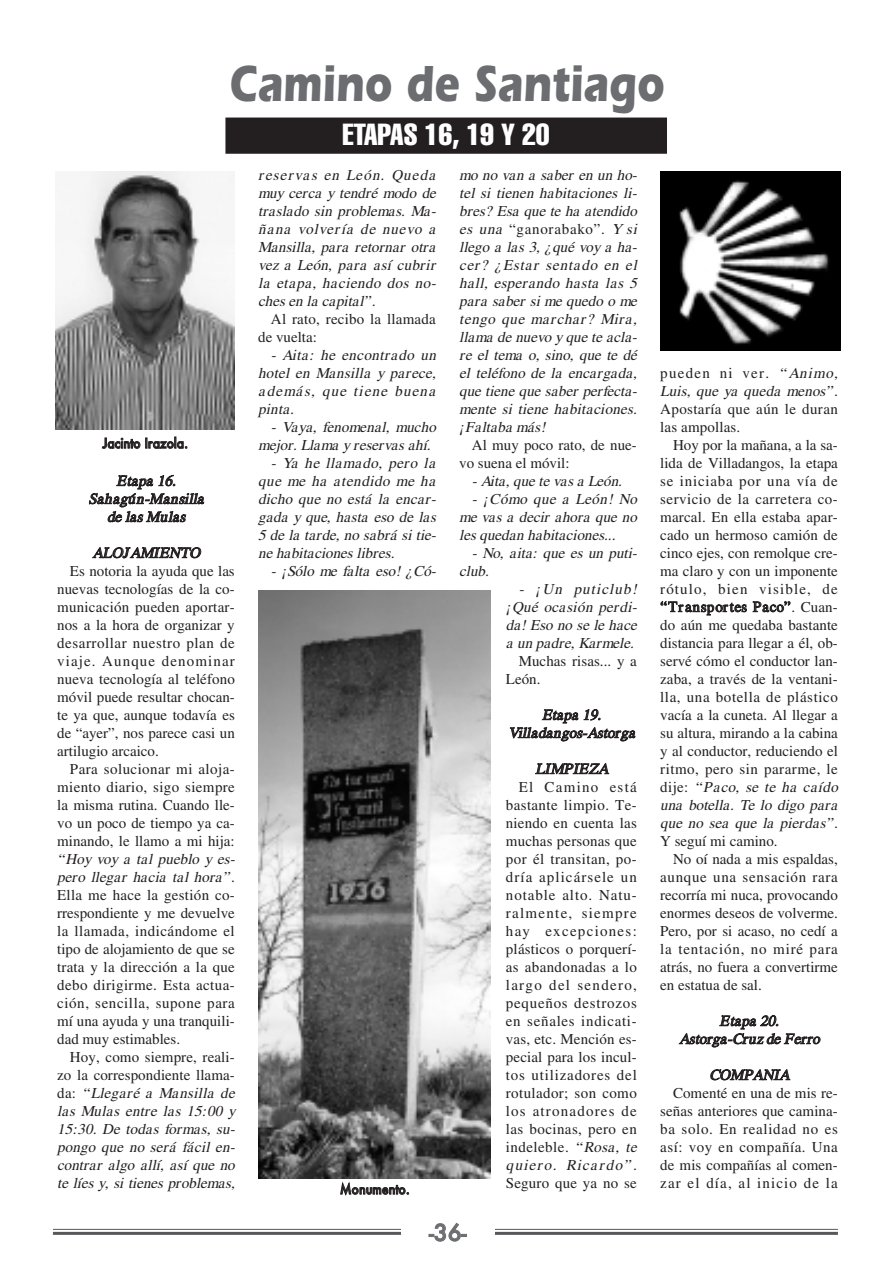
<style>
.page{position:relative;width:893px;height:1263px;background:#fff}
.page>*{position:absolute;margin:0;border:0;box-sizing:border-box;transform-origin:0 0}
.t1{font:700 52.5px "Itc Eras";color:#6c6d70;scale:.8 1}
.t2{font:extra-condensed 30px "Helvetica";color:#fff}
.t3{font:500 22.5px "Futura";color:#6c6d70}
.t4{font:15px/18px "Times";letter-spacing:.01em;color:#231f20}
.t5{font:italic 15px/18px "Times";color:#231f20;text-align:justify}
.t6{font:15px/18px "Times";letter-spacing:.03em;color:#231f20}
.t7{font:15px "Times";letter-spacing:.045em;color:#231f20}
.t8{font:15px "Times";letter-spacing:.055em;color:#231f20}
.t9{font:500 13.5px "Futura";color:#231f20;scale:.9 1}
.s1{font-style:italic}
.s2{font-style:normal}
</style>
<div class="page">
<hr style="left:53px;top:1229px;width:785px;height:1px;background:#57585a">
<hr style="left:53px;top:1232px;width:785px;height:3px;background:#57585a">
<div style="left:401px;top:1212px;width:93px;height:45px;background:#fff"></div>
<div style="left:225px;top:118px;width:442px;height:36px;background:#231f20"></div>
<img style="left:56px;top:171px;width:178px;height:258px">
<img style="left:661px;top:171px;width:179px;height:179px">
<img style="left:258px;top:590px;width:233px;height:588px">
<h1 class="t1" style="left:229px;top:65px;width:545px">Camino de Santiago</h1>
<p class="t9" style="left:103px;top:436px;width:97px">Jacinto Irazola.</p>
<p class="t5" style="left:88px;top:473px;width:119px;text-align:center">Etapa 16.<br>Sahagún-Mansilla de lasMulas</p>
<p class="t5" style="left:93px;top:545px;width:112px">ALOJAMIENTO</p>
<p class="t4" style="left:57px;top:564px;width:179px;text-align:justify;text-indent:13px">Es notoria la ayuda que las nuevas tecnologías de la co&shy;municación pueden aportar&shy;nos a la hora de organizar y desarrollar nuestro plan de viaje. Aunque denominar nueva tecnología al teléfono móvil puede resultar chocan&shy;te ya que, aunque todavía es de “ayer”, nos parece casi un artilugio arcaico.</p>
<p class="t4" style="left:57px;top:762px;width:179px;text-align:justify;text-indent:13px">Para solucionar mi aloja&shy;miento diario, sigo siempre la misma rutina. Cuando lle&shy;vo un poco de tiempo ya ca&shy;minando, le llamo a mi hija:</p>
<p class="t4" style="left:57px;top:852px;width:182px"><span class="s1">“Hoy voy a tal pueblo y es&shy;pero llegar hacia tal hora”</span>.<br>Ella me hace la gestión co&shy;rrespondiente y me devuelve la llamada, indicándome el tipo de alojamiento de que se trata y la dirección a la que debo dirigirme. Esta actua&shy;ción, sencilla, supone para mí una ayuda y una tranquili&shy;dad muy estimables.</p>
<p class="t5" style="left:57px;top:1050px;width:183px;text-align:left;text-indent:13px"><span class="s2">Hoy, como siempre, reali&shy;zo la correspondiente llama&shy;da:</span> “Llegaré a Mansilla de las Mulas entre las 15:00 y<br>15:30. De todas formas, su&shy;pongo que no será fácil en&shy;contrar algo allí, así que no te líes y, si tienes problemas,</p>
<h2 class="t2" style="left:343px;top:124px;width:209px">ETAPAS 16, 19 Y 20</h2>
<p class="t5" style="left:258px;top:168px;width:182px">reservas en León. Queda muy cerca y tendré modo de traslado sin problemas. Ma&shy;ñana volvería de nuevo a Mansilla, para retornar otra vez a León, para así cubrir la etapa, haciendo dos no&shy;ches en la capital” .</p>
<p class="t4" style="left:258px;top:312px;width:179px;text-indent:13px">Al rato, recibo la llamada de vuelta:</p>
<p class="t5" style="left:258px;top:348px;width:182px;text-indent:13px">- Aita: he encontrado un hotel en Mansilla y parece, ademá s, que tiene buena pinta.</p>
<p class="t5" style="left:258px;top:420px;width:182px;text-indent:13px">- Vaya, fenomenal, mucho mejor. Llama y reservas ahí.</p>
<p class="t5" style="left:258px;top:456px;width:182px;text-indent:13px">- Ya he llamado, pero la que me ha atendido me ha dicho que no está la encar&shy;gada y que, hasta eso de las 5 de la tarde, no sabrá si tie&shy;ne habitaciones libres.</p>
<p class="t5" style="left:271px;top:564px;width:169px">- ¡Sólo me falta eso! ¿Có-</p>
<p class="t9" style="left:340px;top:1181px;width:79px">Monumento.</p>
<p class="t5" style="left:459px;top:168px;width:182px">mo no van a saber en un ho&shy;tel si tienen habitaciones li&shy;bres? Esa que te ha atendido es una <span class="s2">“ganorabako”.</span> Ysi llego a las 3, ¿qué voy a ha&shy;cer? ¿Estar sentado en el hall, esperando hasta las 5 para saber si me quedo o me tengo que marchar? Mira, llama de nuevo y que te acla&shy;re el tema o, sino, que te dé el teléfono de la encargada, que tiene que saber perfecta&shy;mente si tiene habitaciones. ¡Faltaba más!</p>
<p class="t4" style="left:459px;top:438px;width:179px;text-indent:13px">Al muy poco rato, de nue&shy;vo suena el móvil:</p>
<p class="t5" style="left:472px;top:474px;width:154px">- Aita, que te vas a León.</p>
<p class="t5" style="left:459px;top:492px;width:182px;text-indent:13px">- ¡Cómo que a León! No me vas a decir ahora que no les quedan habitaciones...</p>
<p class="t5" style="left:459px;top:546px;width:182px;text-indent:13px">- No, aita: que es un puti&shy;club.</p>
<p class="t5" style="left:506px;top:582px;width:135px;text-indent:13px">- ¡Un puticlub! ¡Qué ocasión perdi&shy;da! Eso no se le hace a un padre, Karmele.</p>
<p class="t4" style="left:506px;top:654px;width:132px;text-indent:13px">Muchas risas... y a<br>León.</p>
<p class="t5" style="left:508px;top:707px;width:131px;text-align:center">Etapa 19.<br>Villadangos-Astorga</p>
<p class="t5" style="left:535px;top:761px;width:78px">LIMPIEZA</p>
<p class="t6" style="left:506px;top:780px;width:135px;text-indent:13px">El Camino está bastante limpio. Te&shy;niendo en cuenta las muchas personas que por él transitan, po&shy;dría aplicársele un notable alto. Natu&shy;ralmente, siempre hay excepciones: plásticos o porquerí&shy;as abandonadas a lo largo del sendero, pequeños destrozos en señales indicati&shy;vas, etc. Mención es&shy;pecial para los incul&shy;tos utilizadores del rotulador; son como los atronadores de las bocinas, pero en indeleble. <span class="s1">“Rosa, te quiero. Ricardo” .</span></p>
<p class="t4" style="left:506px;top:1176px;width:132px">Seguro que ya no se</p>
<h3 class="t3" style="left:429px;top:1220px;width:39px">-36-</h3>
<p class="t5" style="left:660px;top:366px;width:182px"><span class="s2">pueden ni ver.</span> “Animo,<br>Luis, que ya queda menos” .</p>
<p class="t4" style="left:660px;top:402px;width:179px">Apostaría que aún le duran las ampollas.</p>
<p class="t4" style="left:660px;top:438px;width:182px;text-indent:13px">Hoy por la mañana, a la sa&shy;lida de Villadangos, la etapa se iniciaba por una vía de servicio de la carretera co&shy;marcal. En ella estaba apar&shy;cado un hermoso camión de cinco ejes, con remolque cre&shy;ma claro y con un imponente rótulo, bien visible, de “Transportes Paco”. Cuan&shy;do aún me quedaba bastante distancia para llegar a él, ob&shy;servé cómo el conductor lan&shy;zaba, a través de la ventani&shy;lla, una botella de plástico vacía a la cuneta. Al llegar a su altura, mirando a la cabina y al conductor, reduciendo el ritmo, pero sin pararme, le dije: <span class="s1">“Paco, se te ha caído una botella. Te lo digo para que no sea que la pierdas” .</span></p>
<p class="t4" style="left:660px;top:834px;width:119px">Y seguí mi camino.</p>
<p class="t4" style="left:673px;top:852px;width:166px">No oí nada a mis espaldas,</p>
<p class="t7" style="left:660px;top:872px;width:179px">aunque una sensación rara</p>
<p class="t4" style="left:660px;top:888px;width:179px">recorría mi nuca, provocando</p>
<p class="t4" style="left:660px;top:906px;width:179px">enormes deseos de volverme.</p>
<p class="t4" style="left:660px;top:924px;width:179px">Pero, por si acaso, no cedí a</p>
<p class="t8" style="left:660px;top:944px;width:179px">la tentación, no miré para</p>
<p class="t4" style="left:660px;top:960px;width:179px">atrás, no fuera a convertirme</p>
<p class="t4" style="left:660px;top:978px;width:103px">en estatua de sal.</p>
<p class="t5" style="left:679px;top:1013px;width:145px;text-align:center">Etap a 20.<br>Astorga-Cruzde Ferro</p>
<p class="t5" style="left:709px;top:1067px;width:85px">COMPANIA</p>
<p class="t4" style="left:660px;top:1086px;width:179px;text-align:justify;text-indent:13px">Comenté en una de mis re&shy;señas anteriores que camina&shy;ba solo. En realidad no es así: voy en compañía. Una de mis compañías al comen&shy;zar el día, al inicio de la</p>
</div>
